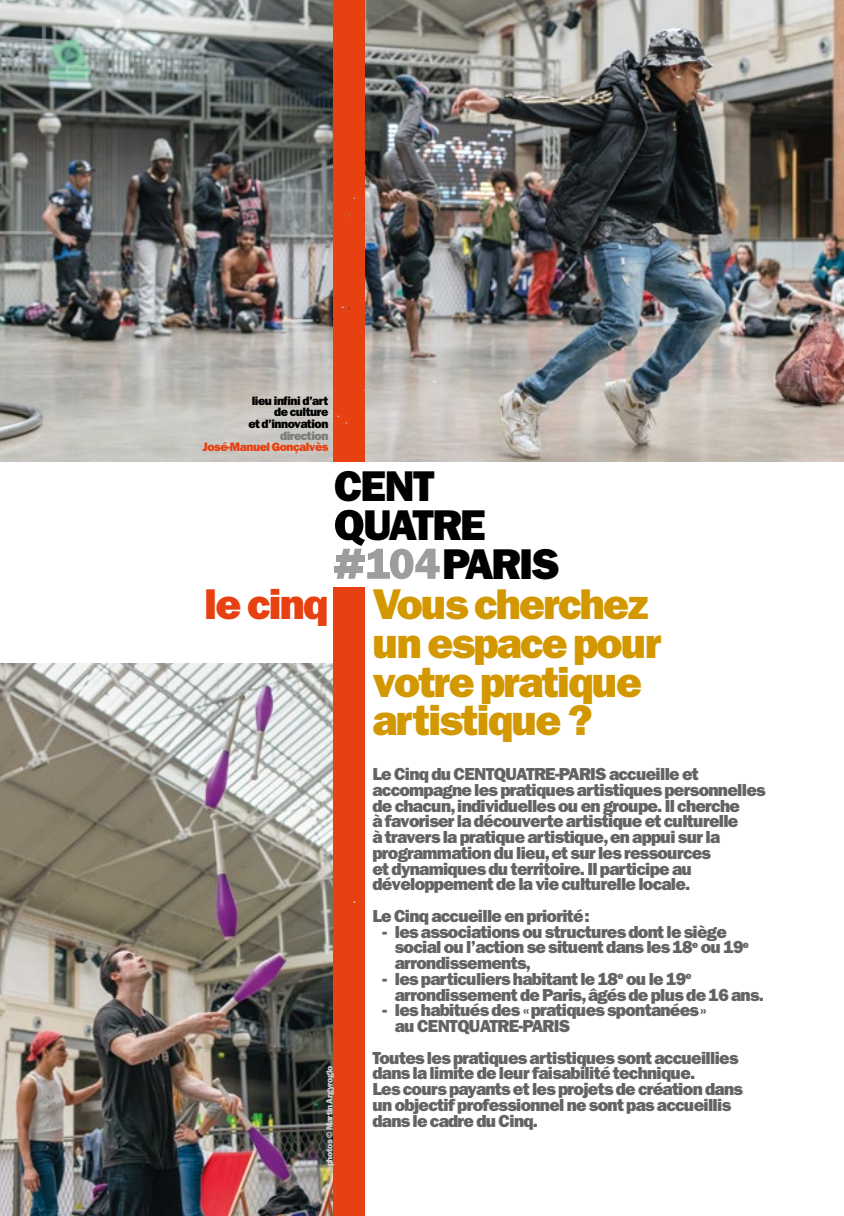
<style>
.page{position:relative;width:844px;height:1216px;background:#fff}
.page>*{position:absolute;margin:0;border:0;box-sizing:border-box;transform-origin:0 0}
.t1{font:43.23px "ITC Franklin Gothic Std Hvy";letter-spacing:-.04em;color:#d39800}
.t2{font:43.23px "ITC Franklin Gothic Std Hvy";letter-spacing:-.04em;color:#000}
.t3{font:17.5px/15.8px "ITC Franklin Gothic Std Hvy";letter-spacing:-.04em;color:#646363}
.t4{font:12.25px/11.7px "ITC Franklin Gothic Std Hvy";letter-spacing:-.04em;color:#000;text-align:right}
.t5{font:12.25px "ITC Franklin Gothic Std Hvy";letter-spacing:-.04em;color:#e74011}
.t6{font:12.25px "ITC Franklin Gothic Std Hvy";letter-spacing:-.04em;color:#7c7b7b}
.t7{font:8.75px "ITC Franklin Gothic Std Hvy";letter-spacing:-.04em;color:#d0d0d0}
.s1{color:#e74011}
</style>
<div class="page">
<img style="left:0;top:0;width:843px;height:461px">
<img style="left:0;top:664px;width:333px;height:551px">
<div style="left:334px;top:566px;width:28px;height:6px;background:#9d9d9c"></div>
<svg style="left:335px;top:509px;width:104px;height:70px"></svg>
<div style="left:333px;top:0;width:31px;height:461px;background:#e74011"></div>
<div style="left:333px;top:587px;width:31px;height:628px;background:#e74011"></div>
<p class="t4" style="left:248px;top:394px;width:81px">lieu infini d’art de culture<br>et d’innovation</p>
<p class="t6" style="left:280px;top:428px;width:50px">direction</p>
<p class="t5" style="left:202px;top:440px;width:127px">José-Manuel Gonçalvès</p>
<h1 class="t2" style="left:334px;top:460px;width:102px">CENT</h1>
<h1 class="t2" style="left:363px;top:499px;width:124px">UATRE</h1>
<h1 class="t2" style="left:442px;top:538px;width:119px">PARIS</h1>
<h1 class="t1" style="left:204px;top:578px;width:446px"><span class="s1">le cinq</span> Vous cherchez</h1>
<h1 class="t1" style="left:372px;top:617px;width:290px">un espace pour</h1>
<h1 class="t1" style="left:372px;top:656px;width:271px">votre pratique</h1>
<h1 class="t1" style="left:372px;top:695px;width:222px">artistique ?</h1>
<p class="t3" style="left:372px;top:766px;width:394px">Le Cinq du CENTQUATRE-PARIS accueille et accompagne les pratiques artistiques personnelles de chacun, individuelles ou en groupe. Il cherche<br>à favoriser la découverte artistique et culturelle<br>à travers la pratique artistique, en appui sur la programmation du lieu, et sur les ressources<br>et dynamiques du territoire. Il participe au développement de la vie culturelle locale.</p>
<p class="t3" style="left:372px;top:908px;width:219px">Le Cinq accueille en priorité:</p>
<p class="t3" style="left:395px;top:923px;width:355px;text-indent:-12px">- les associations ou structures dont le siège social ou l’action se situent dans les 18<sup>e</sup> ou 19<sup>e </sup>arrondissements,</p>
<p class="t3" style="left:395px;top:971px;width:370px;text-indent:-12px">- les particuliers habitant le 18<sup>e</sup> ou le 19<sup>e </sup>arrondissement de Paris, âgés de plus de 16 ans.</p>
<p class="t3" style="left:395px;top:1002px;width:314px;text-indent:-12px">- les habitués des «pratiques spontanées» au CENTQUATRE-PARIS</p>
<p class="t3" style="left:372px;top:1049px;width:372px">Toutes les pratiques artistiques sont accueillies dans la limite de leur faisabilité technique.<br>Les cours payants et les projets de création dans un objectif professionnel ne sont pas accueillis dans le cadre du Cinq.</p>
<p class="t7" style="left:324px;top:1166px;width:102px;rotate:-90deg">photos © Martin Argyroglo</p>
</div>
